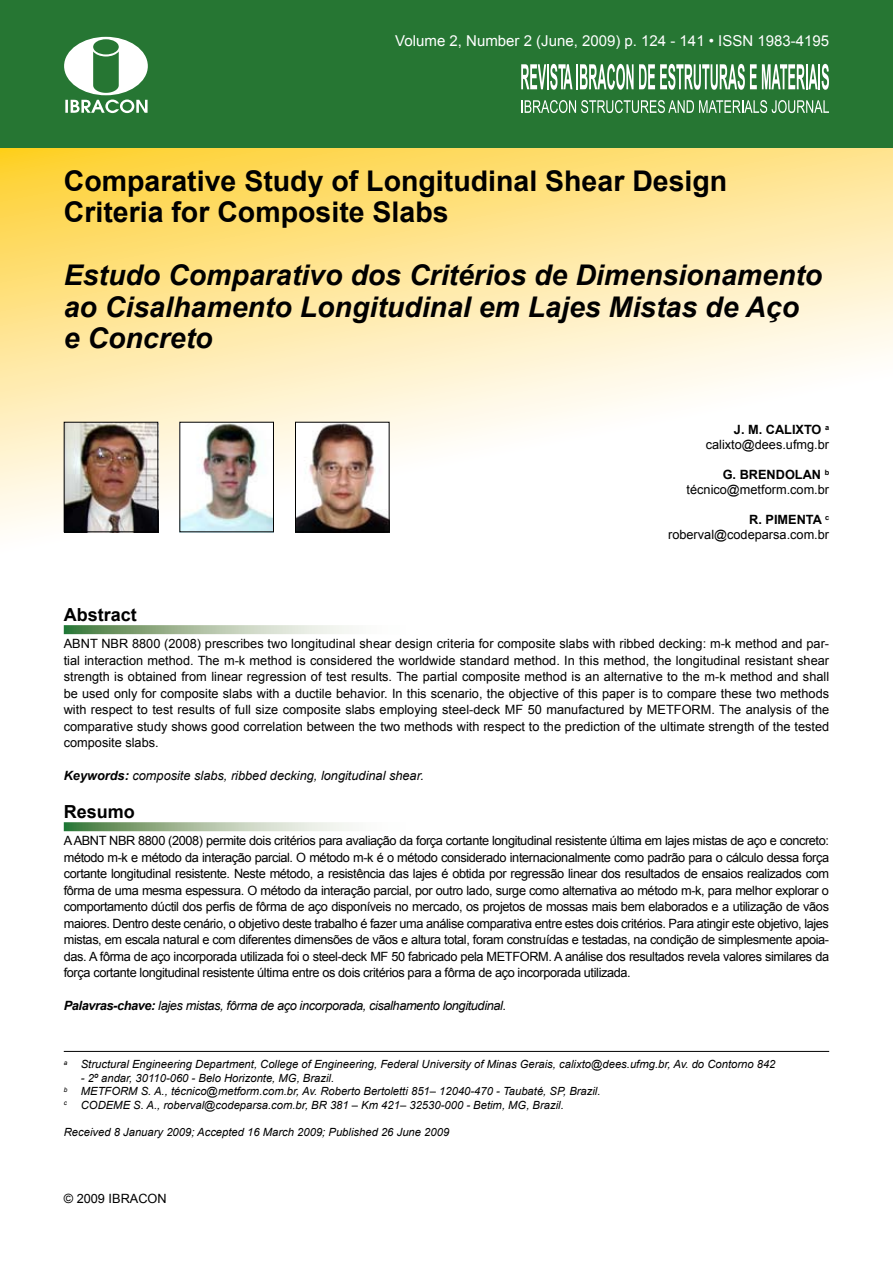
<style>
.page{position:relative;width:893px;height:1263px;background:#fff}
.page>*{position:absolute;margin:0;border:0;box-sizing:border-box;transform-origin:0 0}
.t1{font:italic 700 28.5px/31.5px "Arial";color:#000}
.t2{font:700 28.5px/31.5px "Arial";color:#000}
.t3{font:700 18px "Arial";color:#000}
.t4{font:15px "Arial";color:#fff}
.t5{font:12.75px/16.5px "Arial";color:#000;text-align:right}
.t6{font:italic 12.75px "Arial";letter-spacing:-.03em;color:#000}
.t7{font:italic 12.75px "Arial";color:#000}
.t8{font:italic 11.25px/13.5px "Arial";color:#000}
.s1{font-weight:700}
</style>
<div class="page">
<svg style="left:0;top:148px;width:893px;height:487px"></svg>
<img style="left:66px;top:424px;width:90px;height:106px">
<div style="left:64px;top:422px;width:94px;height:110px;border:1px solid #000"></div>
<img style="left:181px;top:424px;width:91px;height:106px">
<img style="left:297px;top:424px;width:90px;height:106px">
<div style="left:295px;top:422px;width:94px;height:110px;border:1px solid #000"></div>
<hr style="left:64px;top:1051px;width:765px;height:1px;background:#000">
<div style="left:0;top:0;width:893px;height:148px;background:#267633"></div>
<svg style="left:64px;top:37px;width:84px;height:76px"></svg>
<svg style="left:521px;top:64px;width:51px;height:26px"></svg>
<hr style="left:576px;top:64px;width:2px;height:25px;background:#fff">
<svg style="left:580px;top:64px;width:249px;height:26px"></svg>
<svg style="left:521px;top:100px;width:308px;height:13px"></svg>
<svg style="left:64px;top:625px;width:372px;height:9px"></svg>
<svg style="left:64px;top:822px;width:288px;height:9px;background:#abc1a4"></svg>
<p class="t4" style="left:395px;top:31px;width:435px">Volume 2, Number 2 (June, 2009) p. 124 - 141 • ISSN 1983-4195</p>
<h1 class="t2" style="left:64px;top:166px;width:665px">Comparative Study of Longitudinal Shear Design<br>Criteria for Composite Slabs</h1>
<h1 class="t1" style="left:64px;top:261px;width:760px">Estudo Comparativo dos Critérios de Dimensionamento ao Cisalhamento Longitudinal em Lajes Mistas de Aço<br>e Concreto</h1>
<h2 class="t3" style="left:64px;top:603px;width:75px">Abstract</h2>
<p class="t5" style="left:706px;top:422px;width:125px;line-height:15px"><span class="s1">J. M. Calixto</span> <sup>a </sup>calixto@dees.ufmg.br</p>
<p class="t5" style="left:687px;top:467px;width:144px;line-height:15px"><span class="s1">G. Brendolan</span> <sup>b </sup>técnico@metform.com.br</p>
<p class="t5" style="left:668px;top:512px;width:163px;line-height:15px"><span class="s1">R. Pimenta</span> <sup>c </sup>roberval@codeparsa.com.br</p>
<p class="t5" style="left:64px;top:635px;width:767px;text-align:justify">ABNT NBR 8800 (2008) prescribes two longitudinal shear design criteria for composite slabs with ribbed decking: m-k method and par&shy;tial interaction method. The m-k method is considered the worldwide standard method. In this method, the longitudinal resistant shear strength is obtained from linear regression of test results. The partial composite method is an alternative to the m-k method and shall be used only for composite slabs with a ductile behavior. In this scenario, the objective of this paper is to compare these two methods with respect to test results of full size composite slabs employing steel-deck MF 50 manufactured by METFORM. The analysis of the comparative study shows good correlation between the two methods with respect to the prediction of the ultimate strength of the tested composite slabs.</p>
<p class="t7" style="left:64px;top:767px;width:362px"><span class="s1">Keywords:</span> composite slabs, ribbed decking, longitudinal shear.</p>
<h2 class="t3" style="left:64px;top:800px;width:73px">Resumo</h2>
<p class="t5" style="left:64px;top:832px;width:767px;text-align:justify">A ABNT NBR 8800 (2008) permite dois critérios para avaliação da força cortante longitudinal resistente última em lajes mistas de aço e concreto: método m-k e método da interação parcial. O método m-k é o método considerado internacionalmente como padrão para o cálculo dessa força cortante longitudinal resistente. Neste método, a resistência das lajes é obtida por regressão linear dos resultados de ensaios realizados com fôrma de uma mesma espessura. O método da interação parcial, por outro lado, surge como alternativa ao método m-k, para melhor explorar o comportamento dúctil dos perfis de fôrma de aço disponíveis no mercado, os projetos de mossas mais bem elaborados e a utilização de vãos maiores. Dentro deste cenário, o objetivo deste trabalho é fazer uma análise comparativa entre estes dois critérios. Para atingir este objetivo, lajes mistas, em escala natural e com diferentes dimensões de vãos e altura total, foram construídas e testadas, na condição de simplesmente apoia&shy;das. A fôrma de aço incorporada utilizada foi o steel-deck MF 50 fabricado pela METFORM. A análise dos resultados revela valores similares da força cortante longitudinal resistente última entre os dois critérios para a fôrma de aço incorporada utilizada.</p>
<p class="t6" style="left:64px;top:997px;width:444px"><span class="s1">Palavras-chave:</span> lajes mistas, fôrma de aço incorporada, cisalhamento longitudinal.</p>
<p class="t8" style="left:64px;top:1058px;width:713px"><sup>a</sup> Structural Engineering Department, College of Engineering, Federal University of Minas Gerais, calixto@dees.ufmg.br, Av. do Contorno 842</p>
<p class="t8" style="left:64px;top:1071px;width:538px;text-indent:17px">- 2º andar, 30110-060 - Belo Horizonte, MG, Brazil.<br><sup>b</sup> METFORM S. A., técnico@metform.com.br, Av. Roberto Bertoletti 851– 12040-470 - Taubaté, SP, Brazil. <sup>c</sup> CODEME S. A., roberval@codeparsa.com.br, BR 381 – Km 421– 32530-000 - Betim, MG, Brazil.</p>
<p class="t8" style="left:64px;top:1125px;width:387px">Received 8 January 2009; Accepted 16 March 2009; Published 26 June 2009</p>
<p class="t5" style="left:64px;top:1190px;width:104px">© 2009 IBRACON</p>
</div>
